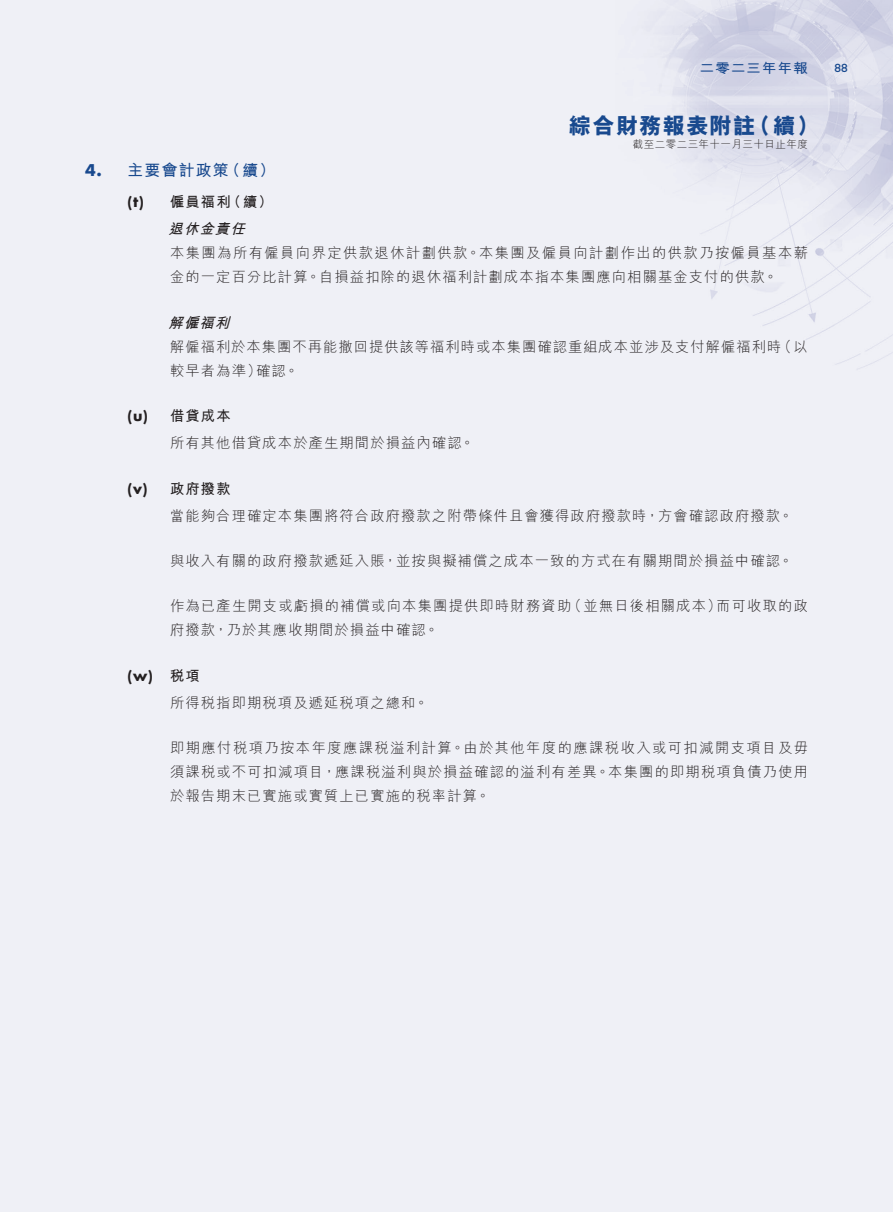
<style>
.page{position:relative;width:893px;height:1212px;background:#fff}
.page>*{position:absolute;margin:0;border:0;box-sizing:border-box;transform-origin:0 0}
.t1{font:800 22.5px "M Hei HK";letter-spacing:.04em;color:#18498e}
.t2{font:700 15.75px "M Hei HK";letter-spacing:.085em;color:#18498e}
.t3{font:700 15.75px "Futura Std";color:#18498e}
.t4{font:300 14.25px/24px "M Hei HK";letter-spacing:.08em;color:#231f20}
.t5{font:300 14.25px/24px "M Hei HK";letter-spacing:.105em;color:#231f20}
.t6{font:700 14.25px "M Hei HK";letter-spacing:.085em;color:#231f20}
.t7{font:700 14.25px "Futura Std";color:#231f20}
.t8{font:italic 700 14.25px "M Hei HK";color:#231f20}
.t9{font:700 13.5px "M Hei HK";letter-spacing:.05em;color:#18498e;scale:1.1 1}
.t10{font:12px "Gill Sans Std";color:#18498e;scale:1.1 1}
.t11{font:300 10.5px "M Hei HK";letter-spacing:.045em;color:#231f20}
</style>
<div class="page">
<p class="t3" style="left:85px;top:159px;width:18px">4.</p>
<p class="t9" style="left:699px;top:58px;width:100px">二零二三年年報</p>
<p class="t2" style="left:128px;top:158px;width:103px">主要會計政策</p>
<p class="t2" style="left:224px;top:158px;width:52px">（續(</p>
<p class="t7" style="left:128px;top:192px;width:18px">t( )</p>
<p class="t6" style="left:170px;top:191px;width:62px">僱員福利</p>
<p class="t6" style="left:227px;top:191px;width:47px">（續(</p>
<h1 class="t1" style="left:749px;top:114px;width:72px">（續(</h1>
<h1 class="t1" style="left:569px;top:114px;width:188px">綜合財務報表附註</h1>
<p class="t11" style="left:633px;top:139px;width:177px">截至二零二三年十一月三十日止年度</p>
<p class="t7" style="left:128px;top:406px;width:22px">u( )</p>
<p class="t7" style="left:128px;top:479px;width:21px">v( )</p>
<p class="t7" style="left:128px;top:666px;width:27px">w( )</p>
<p class="t8" style="left:169px;top:219px;width:82px">退休金責任</p>
<p class="t5" style="left:170px;top:241px;width:639px">本集團為所有僱員向界定供款退休計劃供款。本集團及僱員向計劃作出的供款乃按僱員基本薪金的一定百分比計算。自損益扣除的退休福利計劃成本指本集團應向相關基金支付的供款。</p>
<p class="t8" style="left:169px;top:312px;width:67px">解僱福利</p>
<p class="t4" style="left:777px;top:334px;width:32px">（以</p>
<p class="t4" style="left:256px;top:334px;width:527px;text-indent:-86px">解僱福利於本集團不再能撤回提供該等福利時或本集團確認重組成本並涉及支付解僱福利時確認。</p>
<p class="t4" style="left:170px;top:358px;width:93px">較早者為準）</p>
<p class="t6" style="left:170px;top:405px;width:62px">借貸成本</p>
<p class="t4" style="left:170px;top:431px;width:306px">所有其他借貸成本於產生期間於損益內確認。</p>
<p class="t6" style="left:170px;top:478px;width:62px">政府撥款</p>
<p class="t4" style="left:170px;top:503px;width:624px">當能夠合理確定本集團將符合政府撥款之附帶條件且會獲得政府撥款時，方會確認政府撥款。</p>
<p class="t4" style="left:170px;top:549px;width:624px">與收入有關的政府撥款遞延入賬，並按與擬補償之成本一致的方式在有關期間於損益中確認。</p>
<p class="t4" style="left:716px;top:594px;width:93px">而可收取的政</p>
<p class="t4" style="left:567px;top:594px;width:156px">（並無日後相關成本）</p>
<p class="t4" style="left:170px;top:594px;width:403px">作為已產生開支或虧損的補償或向本集團提供即時財務資助府撥款，乃於其應收期間於損益中確認。</p>
<p class="t6" style="left:170px;top:665px;width:31px">稅項</p>
<p class="t4" style="left:170px;top:691px;width:260px">所得稅指即期稅項及遞延稅項之總和。</p>
<p class="t4" style="left:170px;top:736px;width:639px;text-align:justify">即期應付稅項乃按本年度應課稅溢利計算。由於其他年度的應課稅收入或可扣減開支項目及毋須課稅或不可扣減項目，應課稅溢利與於損益確認的溢利有差異。本集團的即期稅項負債乃使用於報告期末已實施或實質上已實施的稅率計算。</p>
<p class="t10" style="left:834px;top:61px;width:14px">88</p>
</div>
